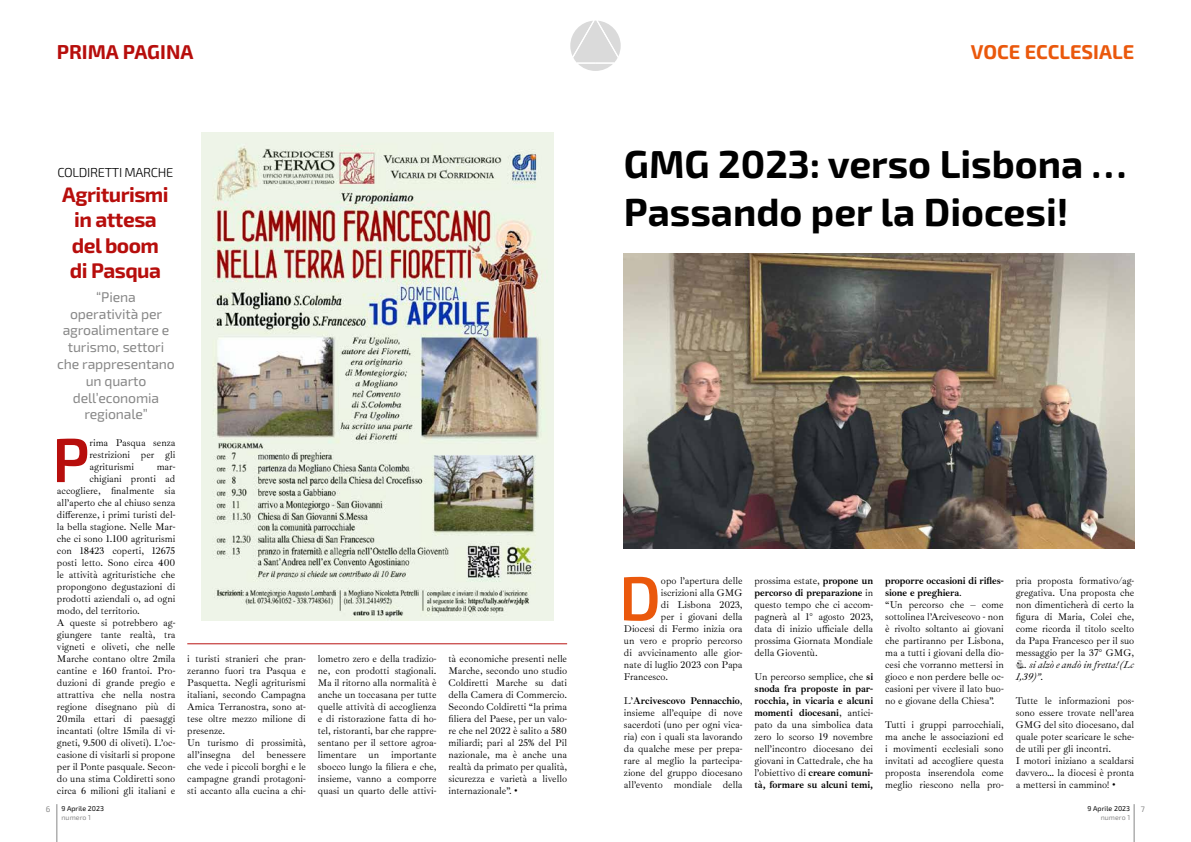
<style>
.page{position:relative;width:1191px;height:842px;background:#fff}
.page>*{position:absolute;margin:0;border:0;box-sizing:border-box;transform-origin:0 0}
.t1{font:600 62.2px "Exo 2.0";color:#b70e0c}
.t2{font:600 62.2px "Exo 2.0";color:#ea580c}
.t3{font:700 39px/48px "Exo 2.0";color:#000}
.t4{font:700 21px/25.2px "Exo 2.0";letter-spacing:-.025em;color:#b70e0c;text-align:center}
.t5{font:700 20px "Exo 2.0";color:#ea580c}
.t6{font:700 20px "Exo 2.0";color:#b70e0c}
.t7{font:14px/16.8px "Exo 2.0";letter-spacing:-.01em;color:#878787;text-align:center}
.t8{font:300 13px "Exo 2.0";letter-spacing:-.025em;color:#000}
.t9{font:10px/12px "Ibarra Real Nova";color:#000;text-align:justify}
.t10{font:italic 10px/12px "Ibarra Real Nova";color:#000}
.t11{font:8px "Exo 2.0";color:#878787}
.t12{font:7px "Exo 2.0";letter-spacing:.01em;color:#000}
.t13{font:7px "Exo 2.0";letter-spacing:.01em;color:#878787}
.s1{font-style:normal}
</style>
<div class="page">
<svg style="left:570px;top:21px;width:50px;height:50px"></svg>
<hr style="left:57px;top:804px;width:1px;height:38px;background:#878787">
<hr style="left:1134px;top:804px;width:1px;height:38px;background:#878787">
<hr style="left:187px;top:643px;width:380px;height:1px;background:#b70e0c">
<img style="left:201px;top:132px;width:352px;height:489px">
<img style="left:624px;top:254px;width:510px;height:295px">
<h3 class="t6" style="left:57px;top:40px;width:138px">PRIMA PAGINA</h3>
<h3 class="t5" style="left:971px;top:40px;width:165px">VOCE ECCLESIALE</h3>
<h3 class="t8" style="left:57px;top:165px;width:118px">COLDIRETTI MARCHE</h3>
<h3 class="t4" style="left:62px;top:183px;width:108px">Agriturismi in attesa del boom di Pasqua</h3>
<h3 class="t7" style="left:57px;top:289px;width:119px">“Piena<br>operatività per agroalimentare e turismo, settori che rappresentano un quarto dell’economia regionale”</h3>
<h1 class="t1" style="left:52px;top:423px;width:39px">P</h1>
<p class="t9" style="left:90px;top:437px;width:87px">rima Pasqua senza restrizioni per gli agriturismi</p>
<p class="t9" style="left:157px;top:461px;width:20px">mar-</p>
<p class="t9" style="left:90px;top:473px;width:87px">chigiani pronti ad</p>
<p class="t9" style="left:57px;top:485px;width:120px">accogliere, finalmente sia</p>
<p class="t9" style="left:57px;top:497px;width:120px">all’aperto che al chiuso senza</p>
<p class="t9" style="left:57px;top:509px;width:120px">differenze, i primi turisti del-</p>
<p class="t9" style="left:57px;top:521px;width:120px">la bella stagione. Nelle Mar-</p>
<p class="t9" style="left:57px;top:533px;width:120px">che ci sono 1.100 agriturismi</p>
<p class="t9" style="left:57px;top:545px;width:120px">con 18423 coperti, 12675</p>
<p class="t9" style="left:57px;top:557px;width:120px">posti letto. Sono circa 400</p>
<p class="t9" style="left:57px;top:569px;width:120px">le attività agrituristiche che</p>
<p class="t9" style="left:57px;top:581px;width:120px">propongono degustazioni di</p>
<p class="t9" style="left:57px;top:593px;width:120px">prodotti aziendali o, ad ogni</p>
<p class="t9" style="left:57px;top:605px;width:84px">modo, del territorio.</p>
<p class="t9" style="left:57px;top:617px;width:120px">A queste si potrebbero ag-</p>
<p class="t9" style="left:57px;top:629px;width:120px">giungere tante realtà, tra</p>
<p class="t9" style="left:57px;top:641px;width:120px">vigneti e oliveti, che nelle</p>
<p class="t9" style="left:57px;top:653px;width:120px">Marche contano oltre 2mila</p>
<p class="t9" style="left:57px;top:665px;width:120px">cantine e 160 frantoi. Pro-</p>
<p class="t9" style="left:57px;top:677px;width:120px">duzioni di grande pregio e</p>
<p class="t9" style="left:57px;top:689px;width:120px">attrattiva che nella nostra</p>
<p class="t9" style="left:57px;top:701px;width:120px">regione disegnano più di</p>
<p class="t9" style="left:57px;top:713px;width:120px">20mila ettari di paesaggi</p>
<p class="t9" style="left:57px;top:725px;width:120px">incantati (oltre 15mila di vi-</p>
<p class="t9" style="left:57px;top:737px;width:120px">gneti, 9.500 di oliveti). L’oc-</p>
<p class="t9" style="left:57px;top:749px;width:120px">casione di visitarli si propone</p>
<p class="t9" style="left:57px;top:761px;width:120px">per il Ponte pasquale. Secon-</p>
<p class="t9" style="left:57px;top:773px;width:120px">do una stima Coldiretti sono</p>
<p class="t9" style="left:57px;top:785px;width:120px">circa 6 milioni gli italiani e</p>
<p class="t9" style="left:187px;top:652px;width:120px;text-align:left">i turisti stranieri che pran&shy;zeranno fuori tra Pasqua e<br>Pasquetta. Negli agriturismi italiani, secondo Campagna<br>Amica Terranostra, sono at&shy;tese oltre mezzo milione di presenze.<br>Un turismo di prossimità, all’insegna del benessere che vede i piccoli borghi e le campagne grandi protagoni&shy;sti accanto alla cucina a chi-</p>
<p class="t9" style="left:318px;top:652px;width:120px">lometro zero e della tradizio&shy;ne, con prodotti stagionali.<br>Ma il ritorno alla normalità è anche un toccasana per tutte quelle attività di accoglienza e di ristorazione fatta di ho&shy;tel, ristoranti, bar che rappre&shy;sentano per il settore agroa&shy;limentare un importante sbocco lungo la filiera e che, insieme, vanno a comporre quasi un quarto delle attivi-</p>
<p class="t9" style="left:448px;top:652px;width:120px">tà economiche presenti nelle Marche, secondo uno studio Coldiretti Marche su dati della Camera di Commercio.<br>Secondo Coldiretti “la prima filiera del Paese, per un valo&shy;re che nel 2022 è salito a 580 miliardi; pari al 25% del Pil nazionale, ma è anche una realtà da primato per qualità, sicurezza e varietà a livello internazionale”. •</p>
<h2 class="t3" style="left:624px;top:141px;width:504px">GMG 2023: verso Lisbona …<br>Passando per la Diocesi!</h2>
<h1 class="t2" style="left:619px;top:562px;width:43px">D</h1>
<p class="t9" style="left:661px;top:575px;width:83px">opo l’apertura delle</p>
<p class="t9" style="left:661px;top:587px;width:83px">iscrizioni alla GMG</p>
<p class="t9" style="left:661px;top:599px;width:83px">di Lisbona 2023,</p>
<p class="t9" style="left:661px;top:611px;width:83px">per i giovani della</p>
<p class="t9" style="left:624px;top:623px;width:120px">Diocesi di Fermo inizia ora</p>
<p class="t9" style="left:624px;top:635px;width:120px">un vero e proprio percorso</p>
<p class="t9" style="left:624px;top:647px;width:120px">di avvicinamento alle gior-</p>
<p class="t9" style="left:624px;top:659px;width:120px">nate di luglio 2023 con Papa</p>
<p class="t9" style="left:624px;top:671px;width:46px">Francesco.</p>
<p class="t9" style="left:624px;top:695px;width:120px">L’Arcivescovo Pennacchio, insieme all’equipe di nove sacerdoti (uno per ogni vica&shy;ria) con i quali sta lavorando da qualche mese per prepa&shy;rare al meglio la partecipa&shy;zione del gruppo diocesano all’evento mondiale della</p>
<p class="t9" style="left:754px;top:575px;width:120px">prossima estate, propone un percorso di preparazione in questo tempo che ci accom&shy;pagnerà al 1° agosto 2023, data di inizio ufficiale della prossima Giornata Mondiale della Gioventù.</p>
<p class="t9" style="left:754px;top:671px;width:120px">Un percorso semplice, che si snoda fra proposte in par&shy;rocchia, in vicaria e alcuni momenti diocesani, antici&shy;pato da una simbolica data zero lo scorso 19 novembre nell’incontro diocesano dei giovani in Cattedrale, che ha l’obiettivo di creare comuni&shy;tà, formare su alcuni temi,</p>
<p class="t9" style="left:885px;top:575px;width:120px;text-align:left">proporre occasioni di rifles&shy;sione e preghiera.<br>“Un percorso che – come sottolinea l’Arcivescovo - non è rivolto soltanto ai giovani che partiranno per Lisbona, ma a tutti i giovani della dio&shy;cesi che vorranno mettersi in gioco e non perdere belle oc&shy;casioni per vivere il lato buo&shy;no e giovane della Chiesa”.</p>
<p class="t9" style="left:885px;top:719px;width:120px">Tutti i gruppi parrocchiali, ma anche le associazioni ed i movimenti ecclesiali sono invitati ad accogliere questa proposta inserendola come meglio riescono nella pro-</p>
<p class="t9" style="left:1015px;top:575px;width:120px">pria proposta formativo/ag&shy;gregativa. Una proposta che non dimenticherà di certo la figura di Maria, Colei che, come ricorda il titolo scelto da Papa Francesco per il suo messaggio per la 37° GMG,</p>
<p class="t10" style="left:1015px;top:659px;width:120px">“… si alzò e andò in fretta! (Lc<br>1,39)”<span class="s1">.</span></p>
<p class="t9" style="left:1015px;top:695px;width:120px;text-align:left">Tutte le informazioni pos&shy;sono essere trovate nell’area<br>GMG del sito diocesano, dal quale poter scaricare le sche&shy;de utili per gli incontri.<br>I motori iniziano a scaldarsi davvero… la diocesi è pronta a mettersi in cammino! •</p>
<p class="t11" style="left:46px;top:804px;width:6px">6</p>
<p class="t11" style="left:1141px;top:804px;width:6px">7</p>
<p class="t12" style="left:61px;top:805px;width:44px">9 Aprile 2023</p>
<p class="t13" style="left:61px;top:813px;width:31px">numero 1</p>
<p class="t12" style="left:1087px;top:805px;width:44px">9 Aprile 2023</p>
<p class="t13" style="left:1100px;top:813px;width:31px">numero 1</p>
</div>
